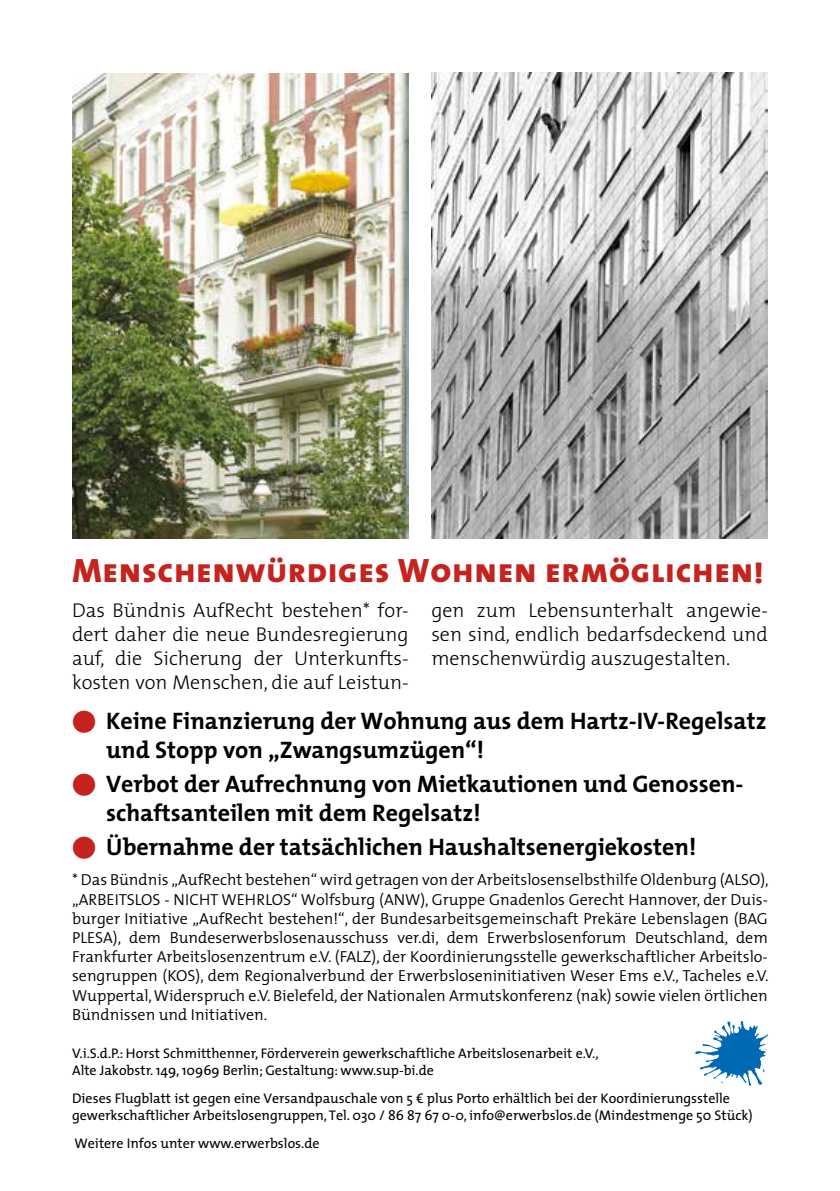
<style>
.page{position:relative;width:840px;height:1191px;background:#fff}
.page>*{position:absolute;margin:0;border:0;box-sizing:border-box;transform-origin:0 0}
.t1{font:34px "The Mix Extra Bold Caps";letter-spacing:.02em;color:#c4231e}
.t2{font:700 24px/28.8px "The Mix";color:#000}
.t3{font:300 20px/24px "The Mix";color:#000;text-align:justify}
.t4{font:300 16px/19.2px "The Mix";color:#000;text-align:justify}
.t5{font:14px/16.8px "The Mix";color:#000}
</style>
<div class="page">
<svg style="left:695px;top:1021px;width:72px;height:65px"></svg>
<img style="left:431px;top:72px;width:336px;height:467px">
<img style="left:72px;top:74px;width:336px;height:465px">
<h1 class="t1" style="left:72px;top:551px;width:692px">Menschenwürdiges Wohnen ermöglichen!</h1>
<p class="t3" style="left:72px;top:598px;width:338px">Das Bündnis AufRecht bestehen* for&shy;dert daher die neue Bundesregierung auf, die Sicherung der Unterkunfts&shy;kosten von Menschen, die auf Leistun-</p>
<p class="t3" style="left:431px;top:598px;width:338px">gen zum Lebensunterhalt angewie&shy;sen sind, endlich bedarfsdeckend und menschenwürdig auszugestalten.</p>
<h2 class="t2" style="left:106px;top:705px;width:661px">Keine Finanzierung der Wohnung aus dem Hartz-IV-Regelsatz und Stopp von „Zwangsumzügen“!</h2>
<h2 class="t2" style="left:106px;top:769px;width:638px">Verbot der Aufrechnung von Mietkautionen und Genossen&shy;schaftsanteilen mit dem Regelsatz!</h2>
<h2 class="t2" style="left:106px;top:832px;width:591px">Übernahme der tatsächlichen Haushaltsenergiekosten!</h2>
<p class="t4" style="left:72px;top:870px;width:697px">* Das Bündnis „AufRecht bestehen“ wird getragen von der Arbeitslosenselbsthilfe Oldenburg (ALSO), „ARBEITSLOS - NICHT WEHRLOS“ Wolfsburg (ANW), Gruppe Gnadenlos Gerecht Hannover, der Duis&shy;burger Initiative „AufRecht bestehen!“, der Bundesarbeitsgemeinschaft Prekäre Lebenslagen (BAG PLESA), dem Bundeserwerbslosenausschuss ver.di, dem Erwerbslosenforum Deutschland, dem Frankfurter Arbeitslosenzentrum e.V. (FALZ), der Koordinierungsstelle gewerkschaftlicher Arbeitslo&shy;sengruppen (KOS), dem Regionalverbund der Erwerbsloseninitiativen Weser Ems e.V., Tacheles e.V.<br>Wuppertal, Widerspruch e.V. Bielefeld, der Nationalen Armutskonferenz (nak) sowie vielen örtlichen Bündnissen und Initiativen.</p>
<p class="t5" style="left:72px;top:1044px;width:528px">V.i.S.d.P.: Horst Schmitthenner, Förderverein gewerkschaftliche Arbeitslosenarbeit e.V.,<br>Alte Jakobstr. 149, 10969 Berlin; Gestaltung: www.sup-bi.de</p>
<p class="t5" style="left:72px;top:1089px;width:681px">Dieses Flugblatt ist gegen eine Versandpauschale von 5 € plus Porto erhältlich bei der Koordinierungsstelle gewerkschaftlicher Arbeitslosengruppen, Tel. 030 / 86 87 67 0-0, info@erwerbslos.de (Mindestmenge 50 Stück)</p>
<p class="t5" style="left:74px;top:1134px;width:246px">Weitere Infos unter www.erwerbslos.de</p>
</div>
